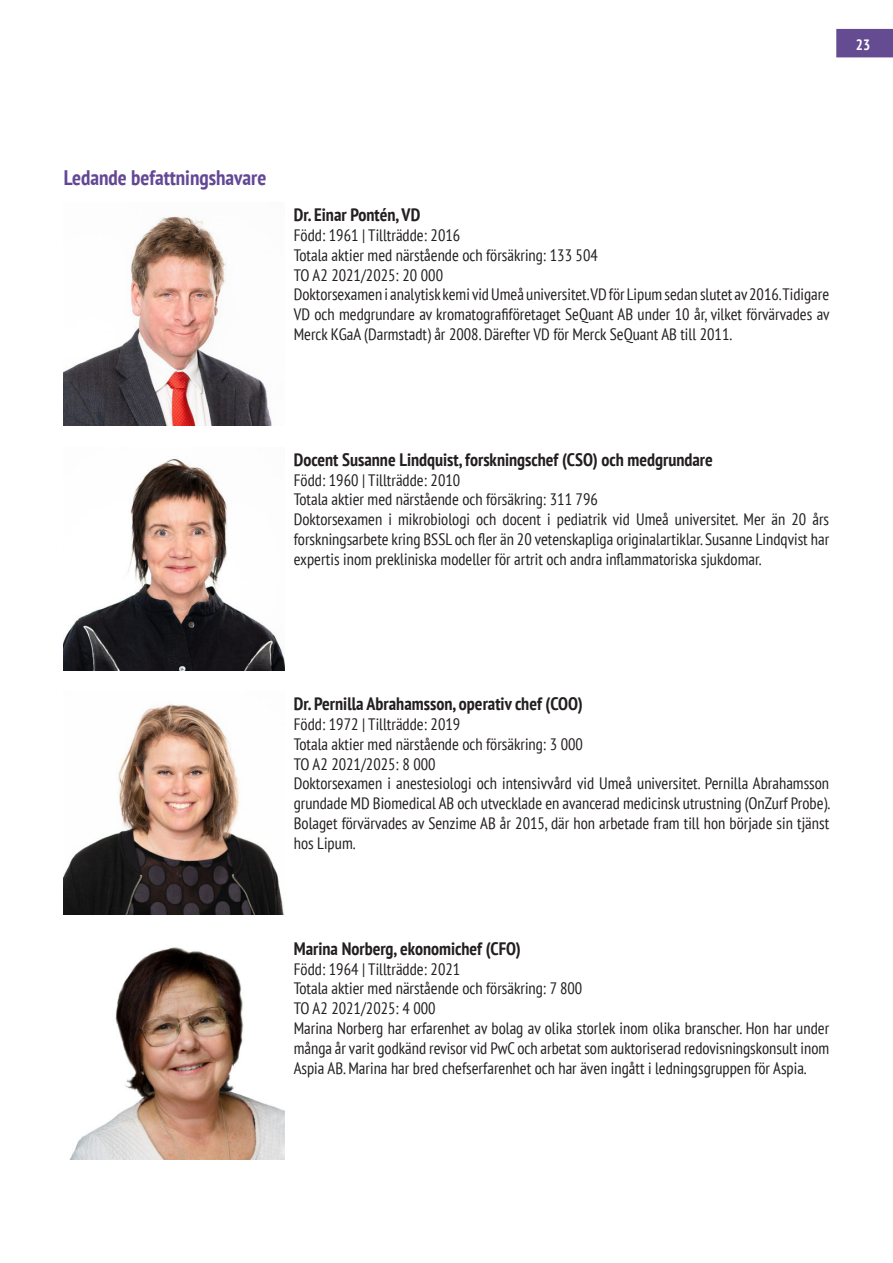
<style>
.page{position:relative;width:893px;height:1263px;background:#fff}
.page>*{position:absolute;margin:0;border:0;box-sizing:border-box;transform-origin:0 0}
.t1{font:700 condensed 21px "PT Sans";color:#634795}
.t2{font:700 condensed 18px "PT Sans";color:#231f20}
.t3{font:condensed 16.5px/19.8px "PT Sans";color:#231f20}
.t4{font:700 condensed 15px "PT Sans";color:#fff}
</style>
<div class="page">
<div style="left:836px;top:29px;width:57px;height:28px;background:#654b91"></div>
<img style="left:64px;top:216px;width:208px;height:210px">
<img style="left:64px;top:459px;width:220px;height:211px">
<img style="left:64px;top:704px;width:220px;height:211px">
<img style="left:70px;top:947px;width:214px;height:212px">
<p class="t4" style="left:856px;top:35px;width:16px">23</p>
<p class="t1" style="left:64px;top:164px;width:204px">Ledande befattningshavare</p>
<p class="t2" style="left:294px;top:203px;width:128px">Dr. Einar Pontén, VD</p>
<p class="t3" style="left:294px;top:225px;width:537px">Född: 1961 | Tillträdde: 2016<br>Totala aktier med närstående och försäkring: 133 504<br>TO A2 2021/2025: 20 000<br>Doktorsexamen i analytisk kemi vid Umeå universitet.VD för Lipum sedan slutet av 2016.Tidigare VD och medgrundare av kromatografiföretaget SeQuant AB under 10 år, vilket förvärvades av Merck KGaA (Darmstadt) år 2008. Därefter VD för Merck SeQuant AB till 2011.</p>
<p class="t2" style="left:294px;top:447px;width:421px">Docent Susanne Lindquist, forskningschef (CSO) och medgrundare</p>
<p class="t3" style="left:294px;top:469px;width:537px">Född: 1960 | Tillträdde: 2010<br>Totala aktier med närstående och försäkring: 311 796<br>Doktorsexamen i mikrobiologi och docent i pediatrik vid Umeå universitet. Mer än 20 års forskningsarbete kring BSSL och fler än 20 vetenskapliga originalartiklar. Susanne Lindqvist har expertis inom prekliniska modeller för artrit och andra inflammatoriska sjukdomar.</p>
<p class="t2" style="left:294px;top:692px;width:290px">Dr. Pernilla Abrahamsson, operativ chef (COO)</p>
<p class="t3" style="left:294px;top:714px;width:538px">Född: 1972 | Tillträdde: 2019<br>Totala aktier med närstående och försäkring: 3 000<br>TO A2 2021/2025: 8 000<br>Doktorsexamen i anestesiologi och intensivvård vid Umeå universitet. Pernilla Abrahamsson grundade MD Biomedical AB och utvecklade en avancerad medicinsk utrustning (OnZurf Probe).<br>Bolaget förvärvades av Senzime AB år 2015, där hon arbetade fram till hon började sin tjänst hos Lipum.</p>
<p class="t2" style="left:294px;top:936px;width:229px">Marina Norberg, ekonomichef (CFO)</p>
<p class="t3" style="left:294px;top:958px;width:537px">Född: 1964 | Tillträdde: 2021<br>Totala aktier med närstående och försäkring: 7 800<br>TO A2 2021/2025: 4 000<br>Marina Norberg har erfarenhet av bolag av olika storlek inom olika branscher. Hon har under många år varit godkänd revisor vid PwC och arbetat som auktoriserad redovisningskonsult inom Aspia AB. Marina har bred chefserfarenhet och har även ingått i ledningsgruppen för Aspia.</p>
</div>
